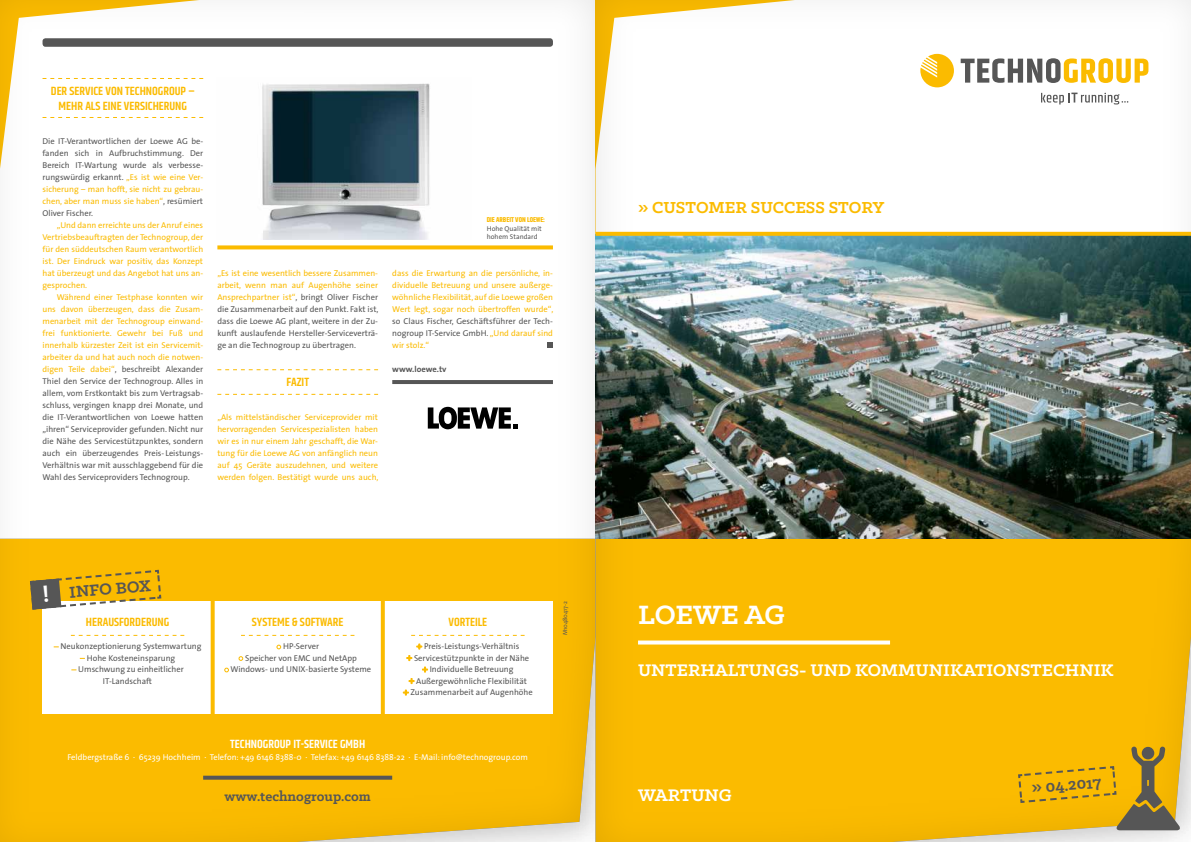
<style>
.page{position:relative;width:1191px;height:842px;background:#fff}
.page>*{position:absolute;margin:0;border:0;box-sizing:border-box;transform-origin:0 0}
.t1{font:700 30px "Klinic Slab";color:#fff}
.t2{font:700 19px "Klinic Slab";color:#fff}
.t3{font:700 18px "Klinic Slab";color:#fbbb00}
.t4{font:700 18px "Klinic Slab";color:#565656}
.t5{font:700 15px "Klinic Slab";color:#565656}
.t6{font:600 12px/14.4px "Khand";color:#fbbb00;text-align:center}
.t7{font:600 12px "Khand";color:#fff}
.t8{font:8.5px/12px "The Sans";color:#565656;text-align:justify}
.t9{font:8.5px/12px "The Sans";color:#fbbb00;text-align:justify}
.t10{font:8.5px "The Sans";color:#fff}
.t11{font:700 8.5px "The Sans";color:#565656}
.t12{font:7px/8.4px "The Sans";color:#565656}
.t13{font:700 7px "Khand";color:#fbbb00}
.t14{font:6px "The Sans";color:#565656}
.s1{color:#fbbb00}
.s2{font-size:26.5px;color:#fff}
</style>
<div class="page">
<div style="left:0;top:0;width:596px;height:842px;background:#dadada;opacity:.75"></div>
<div style="left:43px;top:601px;width:510px;height:112px;background:#fff"></div>
<div style="left:594px;top:0;width:597px;height:842px;background:#dadada;opacity:.75"></div>
<svg style="left:43px;top:78px;width:160px;height:1px"></svg>
<svg style="left:43px;top:117px;width:160px;height:1px"></svg>
<svg style="left:217px;top:369px;width:161px;height:1px"></svg>
<svg style="left:217px;top:394px;width:161px;height:1px"></svg>
<svg style="left:547px;top:343px;width:6px;height:5px"></svg>
<hr style="left:392px;top:380px;width:161px;height:4px;background:#565656">
<img style="left:595px;top:236px;width:596px;height:303px">
<svg style="left:1041px;top:93px;width:87px;height:11px"></svg>
<svg style="left:960px;top:58px;width:188px;height:25px"></svg>
<svg style="left:920px;top:54px;width:34px;height:33px"></svg>
<svg style="left:595px;top:232px;width:596px;height:4px;background:#f3b807"></svg>
<svg style="left:638px;top:640px;width:252px;height:4px"></svg>
<svg style="left:1017px;top:747px;width:163px;height:83px;background:#daa713"></svg>
<svg style="left:203px;top:776px;width:189px;height:4px"></svg>
<div style="left:43px;top:38px;width:510px;height:9px;background:#565656;border-radius:3px"></div>
<svg style="left:211px;top:597px;width:4px;height:123px"></svg>
<svg style="left:71px;top:635px;width:113px;height:1px"></svg>
<svg style="left:241px;top:635px;width:113px;height:1px"></svg>
<svg style="left:276px;top:645px;width:5px;height:4px"></svg>
<svg style="left:238px;top:656px;width:5px;height:5px"></svg>
<svg style="left:224px;top:668px;width:5px;height:4px"></svg>
<svg style="left:411px;top:635px;width:113px;height:1px"></svg>
<svg style="left:403px;top:643px;width:25px;height:53px"></svg>
<svg style="left:29px;top:569px;width:133px;height:42px"></svg>
<svg style="left:381px;top:597px;width:4px;height:123px"></svg>
<img style="left:216px;top:78px;width:255px;height:161px">
<svg style="left:217px;top:245px;width:336px;height:4px"></svg>
<svg style="left:428px;top:407px;width:89px;height:22px"></svg>
<h3 class="t6" style="left:51px;top:85px;width:145px">DER SERVICE VON TECHNOGROUP –<br>MEHR ALS EINE VERSICHERUNG</h3>
<p class="t8" style="left:43px;top:135px;width:162px">Die IT-Verantwortlichen der Loewe AG be&shy;fanden sich in Aufbruchstimmung. Der Bereich IT-Wartung wurde als verbesse&shy;rungswürdig erkannt. <span class="s1">„Es ist wie eine Ver&shy;sicherung – man hofft, sie nicht zu gebrau&shy;chen, aber man muss sie haben“</span>, resümiert Oliver Fischer.</p>
<p class="t9" style="left:43px;top:219px;width:162px;text-indent:14px">„Und dann erreichte uns der Anruf eines Vertriebsbeauftragten der Technogroup, der für den süddeutschen Raum verantwortlich ist. Der Eindruck war positiv, das Konzept hat überzeugt und das Angebot hat uns an&shy;gesprochen.</p>
<p class="t8" style="left:43px;top:291px;width:162px;text-indent:14px"><span class="s1">Während einer Testphase konnten wir uns davon überzeugen, dass die Zusam&shy;menarbeit mit der Technogroup einwand&shy;frei funktionierte. Gewehr bei Fuß und innerhalb kürzester Zeit ist ein Servicemit&shy;arbeiter da und hat auch noch die notwen&shy;digen Teile dabei“</span>, beschreibt Alexander Thiel den Service der Technogroup. Alles in allem, vom Erstkontakt bis zum Vertragsab&shy;schluss, vergingen knapp drei Monate, und die IT-Verantwortlichen von Loewe hatten „ihren“ Serviceprovider gefunden. Nicht nur die Nähe des Servicestützpunktes, sondern auch ein überzeugendes Preis- Leistungs-Verhältnis war mit ausschlaggebend für die Wahl des Serviceproviders Technogroup.</p>
<p class="t8" style="left:217px;top:267px;width:163px"><span class="s1">„Es ist eine wesentlich bessere Zusammen&shy;arbeit, wenn man auf Augenhöhe seiner Ansprechpartner ist“</span>, bringt Oliver Fischer die Zusammenarbeit auf den Punkt. Fakt ist, dass die Loewe AG plant, weitere in der Zu&shy;kunft auslaufende Hersteller-Serviceverträ&shy;ge an die Technogroup zu übertragen.</p>
<h3 class="t6" style="left:286px;top:376px;width:24px">FAZIT</h3>
<p class="t9" style="left:217px;top:411px;width:163px">„Als mittelständischer Serviceprovider mit hervorragenden Servicespezialisten haben wir es in nur einem Jahr geschafft, die War&shy;tung für die Loewe AG von anfänglich neun auf 45 Geräte auszudehnen, und weitere werden folgen. Bestätigt wurde uns auch,</p>
<p class="t13" style="left:487px;top:215px;width:60px">DIE ARBEIT VON LOEWE:</p>
<p class="t12" style="left:487px;top:224px;width:57px">Hohe Qualität mit hohem Standard</p>
<p class="t9" style="left:392px;top:267px;width:163px">dass die Erwartung an die persönliche, in&shy;dividuelle Betreuung und unsere außerge&shy;wöhnliche Flexibilität, auf die Loewe großen Wert legt, sogar noch übertroffen wurde“,</p>
<p class="t8" style="left:392px;top:315px;width:162px">so Claus Fischer, Geschäftsführer der Tech&shy;nogroup IT-Service GmbH. <span class="s1">„Und darauf sind wir stolz.“</span></p>
<p class="t11" style="left:392px;top:362px;width:56px">www.loewe.tv</p>
<h3 class="t4" style="left:41px;top:583px;width:110px;rotate:-5deg"><span class="s2">!</span> INFO BOX</h3>
<h3 class="t6" style="left:86px;top:616px;width:85px">HERAUSFORDERUNG</h3>
<p class="t8" style="left:61px;top:640px;width:142px">Neukonzeptionierung Systemwartung</p>
<p class="t8" style="left:87px;top:652px;width:90px">Hohe Kosteneinsparung</p>
<p class="t8" style="left:78px;top:663px;width:107px">Umschwung zu einheitlicher</p>
<p class="t8" style="left:103px;top:675px;width:51px">IT-Landschaft</p>
<h3 class="t6" style="left:252px;top:616px;width:93px">SYSTEME &amp; SOFTWARE</h3>
<p class="t8" style="left:230px;top:640px;width:142px;line-height:11.5px;text-align:center">HP-Server<br>Speicher von EMC und NetApp<br>Windows- und UNIX-basierte Systeme</p>
<h3 class="t6" style="left:448px;top:616px;width:40px">VORTEILE</h3>
<p class="t8" style="left:410px;top:640px;width:124px;line-height:11.5px;text-align:center">Preis-Leistungs-Verhältnis<br>Servicestützpunkte in der Nähe<br>Individuelle Betreuung<br>Außergewöhnliche Flexibilität<br>Zusammenarbeit auf Augenhöhe</p>
<h3 class="t7" style="left:230px;top:736px;width:137px">TECHNOGROUP IT-SERVICE GMBH</h3>
<p class="t10" style="left:68px;top:750px;width:462px">Feldbergstraße 6 · 65239 Hochheim · Telefon: +49 6146 8388-0 · Telefax: +49 6146 8388-22 · E-Mail: info@technogroup.com</p>
<h3 class="t5" style="left:224px;top:786px;width:148px">www.technogroup.com</h3>
<p class="t14" style="left:560px;top:635px;width:36px;rotate:-90deg">M10480417-2</p>
<h3 class="t3" style="left:638px;top:195px;width:248px">» CUSTOMER SUCCESS STORY</h3>
<h1 class="t1" style="left:638px;top:594px;width:148px">LOEWE AG</h1>
<h2 class="t2" style="left:638px;top:657px;width:477px">UNTERHALTUNGS- UND KOMMUNIKATIONSTECHNIK</h2>
<h2 class="t2" style="left:638px;top:783px;width:95px">WARTUNG</h2>
<h3 class="t4" style="left:1030px;top:776px;width:71px;rotate:-5deg">» 04.2017</h3>
</div>
